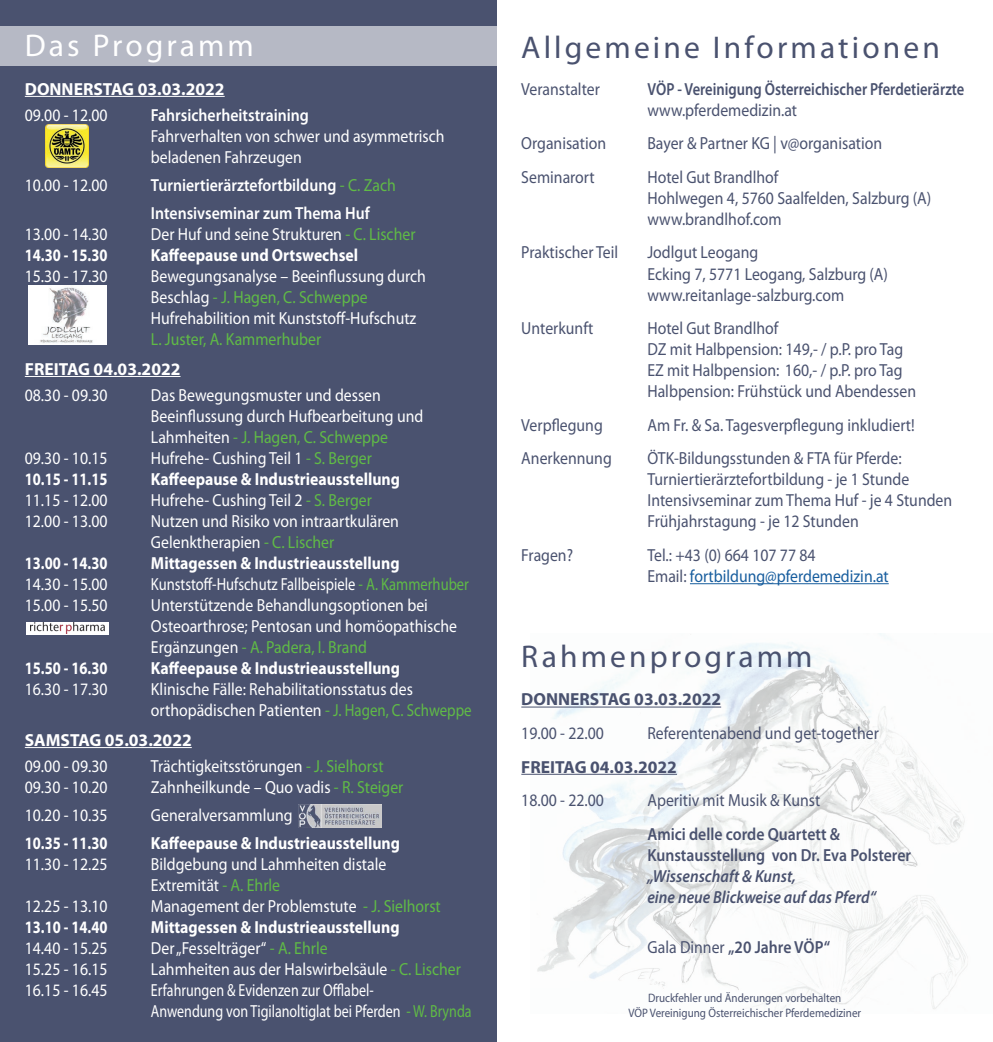
<style>
.page{position:relative;width:993px;height:1042px;background:#fff}
.page>*{position:absolute;margin:0;border:0;box-sizing:border-box;transform-origin:0 0}
.t1{font:31.5px "Myriad Pro";letter-spacing:.1em;color:#4a526f}
.t2{font:31.5px "Myriad Pro";letter-spacing:.1em;color:#fff}
.t3{font:17.5px/21px "Myriad Pro";color:#fff;scale:.9 1}
.t4{font:17.5px/21px "Myriad Pro";color:#4a526f;scale:.9 1}
.t5{font:700 17.5px "Myriad Pro";color:#fff;scale:.9 1}
.t6{font:600 17.5px/28px "Myriad Pro";color:#fff;scale:.9 1}
.t7{font:600 17.5px/21px "Myriad Pro";color:#4a526f;scale:.9 1}
.t8{font:17.5px/21px "Myriad Pro";color:#fff;scale:.8 1}
.t9{font:700 17.5px "Myriad Pro";color:#fff;scale:.83 1}
.t10{font:17.5px/21px "Myriad Pro";color:#175d9e;scale:.9 1}
.t11{font:700 17.5px "Myriad Pro";color:#fff}
.t12{font:italic 600 17.5px/21px "Myriad Pro";color:#4a526f;scale:.9 1}
.t13{font:17.5px "Myriad Pro";color:#fff;scale:.83 1}
.t14{font:600 17.5px "Myriad Pro";color:#4a526f;scale:.83 1}
.t15{font:700 17.5px "Myriad Pro";color:#4a526f}
.t16{font:17.5px "Myriad Pro";color:#60bb46;scale:.9 1}
.t17{font:12.25px/14.7px "Myriad Pro";color:#4a526f;text-align:center;scale:.9 1}
.s1{color:#4a526f}
.s2{font-weight:400;color:#60bb46}
.s3{color:#60bb46}
.s4{font-weight:400}
</style>
<div class="page">
<img style="left:530px;top:634px;width:438px;height:379px">
<div style="left:0;top:0;width:496px;height:1042px;background:#4a526f"></div>
<div style="left:0;top:26px;width:496px;height:39px;background:#b6b9c5"></div>
<hr style="left:689px;top:583px;width:199px;height:1px;background:#175d9e">
<hr style="left:521px;top:706px;width:200px;height:1px;background:#4a526f">
<hr style="left:521px;top:774px;width:155px;height:1px;background:#4a526f">
<hr style="left:25px;top:96px;width:199px;height:1px;background:#fff">
<hr style="left:25px;top:376px;width:155px;height:1px;background:#fff">
<hr style="left:25px;top:747px;width:167px;height:1px;background:#fff">
<div style="left:26px;top:622px;width:82px;height:12px;background:#fff"></div>
<img style="left:30px;top:622px;width:74px;height:12px">
<img style="left:298px;top:805px;width:83px;height:23px">
<img style="left:29px;top:286px;width:77px;height:58px">
<img style="left:46px;top:125px;width:43px;height:43px">
<h1 class="t2" style="left:25px;top:26px;width:230px">Das Programm</h1>
<h1 class="t1" style="left:521px;top:28px;width:420px">Allgemeine Informationen</h1>
<p class="t4" style="left:521px;top:78px;width:89px">Veranstalter</p>
<p class="t14" style="left:647px;top:78px;width:383px">VÖP - Vereinigung Österreichischer Pferdetierärzte</p>
<p class="t4" style="left:647px;top:99px;width:168px">www.pferdemedizin.at</p>
<p class="t4" style="left:521px;top:133px;width:96px">Organisation</p>
<p class="t4" style="left:647px;top:133px;width:262px">Bayer &amp; Partner KG | v@organisation</p>
<p class="t4" style="left:521px;top:166px;width:83px">Seminarort</p>
<p class="t4" style="left:647px;top:166px;width:317px">Hotel Gut Brandlhof<br>Hohlwegen 4, 5760 Saalfelden, Salzburg (A) www.brandlhof.com</p>
<p class="t4" style="left:521px;top:242px;width:109px">Praktischer Teil</p>
<p class="t4" style="left:647px;top:242px;width:268px">Jodlgut Leogang<br>Ecking 7, 5771 Leogang, Salzburg (A) www.reitanlage-salzburg.com</p>
<p class="t4" style="left:521px;top:317px;width:81px">Unterkunft</p>
<p class="t4" style="left:647px;top:317px;width:300px">Hotel Gut Brandlhof<br>DZ mit Halbpension: 149,- / p.P. pro Tag EZ mit Halbpension: 160,- / p.P. pro Tag Halbpension: Frühstück und Abendessen</p>
<p class="t4" style="left:521px;top:414px;width:92px">Verpflegung</p>
<p class="t4" style="left:647px;top:414px;width:298px">Am Fr. &amp; Sa. Tagesverpflegung inkludiert!</p>
<p class="t4" style="left:521px;top:448px;width:102px">Anerkennung</p>
<p class="t4" style="left:647px;top:448px;width:340px">ÖTK-Bildungsstunden &amp; FTA für Pferde:<br>Turniertierärztefortbildung - je 1 Stunde Intensivseminar zum Thema Huf - je 4 Stunden Frühjahrstagung - je 12 Stunden</p>
<p class="t4" style="left:521px;top:544px;width:59px">Fragen?</p>
<p class="t10" style="left:647px;top:544px;width:269px"><span class="s1">Tel.: +43 (0) 664 107 77 84<br>Email:</span> fortbildung@pferdemedizin.at</p>
<p class="t11" style="left:25px;top:77px;width:201px">DONNERSTAG 03.03.2022</p>
<p class="t3" style="left:25px;top:104px;width:93px">09.00 - 12.00</p>
<p class="t6" style="left:151px;top:101px;width:177px">Fahrsicherheitstraining</p>
<p class="t3" style="left:151px;top:125px;width:328px">Fahrverhalten von schwer und asymmetrisch beladenen Fahrzeugen</p>
<p class="t3" style="left:25px;top:174px;width:93px">10.00 - 12.00</p>
<p class="t6" style="left:151px;top:171px;width:273px">Turniertierärztefortbildung <span class="s2">- C. Zach<br></span>Intensivseminar zum Thema Huf</p>
<p class="t3" style="left:25px;top:223px;width:93px">13.00 - 14.30</p>
<p class="t3" style="left:151px;top:223px;width:295px">Der Huf und seine Strukturen <span class="s3">- C. Lischer</span></p>
<p class="t9" style="left:25px;top:244px;width:101px">14.30 - 15.30</p>
<p class="t5" style="left:151px;top:244px;width:232px">Kaffeepause und Ortswechsel</p>
<p class="t3" style="left:25px;top:265px;width:93px">15.30 - 17.30</p>
<p class="t3" style="left:151px;top:265px;width:307px">Bewegungsanalyse – Beeinflussung durch<br>Beschlag <span class="s3">- J. Hagen, C. Schweppe<br></span>Hufrehabilition mit Kunststoff-Hufschutz</p>
<p class="t16" style="left:151px;top:328px;width:191px">L. Juster, A. Kammerhuber</p>
<p class="t11" style="left:25px;top:357px;width:157px">FREITAG 04.03.2022</p>
<p class="t3" style="left:25px;top:384px;width:93px">08.30 - 09.30</p>
<p class="t3" style="left:151px;top:384px;width:304px">Das Bewegungsmuster und dessen<br>Beeinflussung durch Hufbearbeitung und<br>Lahmheiten <span class="s3">- J. Hagen, C. Schweppe</span></p>
<p class="t3" style="left:25px;top:447px;width:93px">09.30 - 10.15</p>
<p class="t3" style="left:151px;top:447px;width:247px">Hufrehe- Cushing Teil 1 <span class="s3">- S. Berger</span></p>
<p class="t9" style="left:25px;top:468px;width:101px">10.15 - 11.15</p>
<p class="t5" style="left:151px;top:468px;width:278px">Kaffeepause &amp; Industrieausstellung</p>
<p class="t3" style="left:25px;top:489px;width:93px">11.15 - 12.00</p>
<p class="t3" style="left:151px;top:489px;width:247px">Hufrehe- Cushing Teil 2 <span class="s3">- S. Berger</span></p>
<p class="t3" style="left:25px;top:510px;width:93px">12.00 - 13.00</p>
<p class="t3" style="left:151px;top:510px;width:277px">Nutzen und Risiko von intraartkulären<br>Gelenktherapien <span class="s3">- C. Lischer</span></p>
<p class="t9" style="left:25px;top:552px;width:101px">13.00 - 14.30</p>
<p class="t5" style="left:151px;top:552px;width:278px">Mittagessen &amp; Industrieausstellung</p>
<p class="t3" style="left:25px;top:573px;width:93px">14.30 - 15.00</p>
<p class="t13" style="left:151px;top:573px;width:384px">Kunststoff-Hufschutz Fallbeispiele <span class="s3">- A. Kammerhuber</span></p>
<p class="t3" style="left:25px;top:594px;width:93px">15.00 - 15.50</p>
<p class="t3" style="left:151px;top:594px;width:341px">Unterstützende Behandlungsoptionen bei<br>Osteoarthrose; Pentosan und homöopathische<br>Ergänzungen <span class="s3">- A. Padera, I. Brand</span></p>
<p class="t9" style="left:25px;top:657px;width:101px">15.50 - 16.30</p>
<p class="t5" style="left:151px;top:657px;width:278px">Kaffeepause &amp; Industrieausstellung</p>
<p class="t3" style="left:25px;top:678px;width:93px">16.30 - 17.30</p>
<p class="t3" style="left:151px;top:678px;width:358px">Klinische Fälle: Rehabilitationsstatus des orthopädischen Patienten <span class="s3">- J. Hagen, C. Schweppe</span></p>
<p class="t11" style="left:25px;top:728px;width:168px">SAMSTAG 05.03.2022</p>
<p class="t3" style="left:25px;top:755px;width:93px">09.00 - 09.30</p>
<p class="t3" style="left:151px;top:755px;width:260px">Trächtigkeitsstörungen <span class="s3">- J. Sielhorst</span></p>
<p class="t3" style="left:25px;top:776px;width:93px">09.30 - 10.20</p>
<p class="t3" style="left:151px;top:776px;width:282px">Zahnheilkunde – Quo vadis <span class="s3">- R. Steiger</span></p>
<p class="t3" style="left:25px;top:804px;width:93px">10.20 - 10.35</p>
<p class="t3" style="left:151px;top:804px;width:159px">Generalversammlung</p>
<p class="t9" style="left:25px;top:832px;width:101px">10.35 - 11.30</p>
<p class="t5" style="left:151px;top:832px;width:278px">Kaffeepause &amp; Industrieausstellung</p>
<p class="t3" style="left:25px;top:853px;width:93px">11.30 - 12.25</p>
<p class="t3" style="left:151px;top:853px;width:263px">Bildgebung und Lahmheiten distale<br>Extremität <span class="s3">- A. Ehrle</span></p>
<p class="t3" style="left:25px;top:895px;width:93px">12.25 - 13.10</p>
<p class="t3" style="left:151px;top:895px;width:323px">Management der Problemstute <span class="s3">- J. Sielhorst</span></p>
<p class="t9" style="left:25px;top:916px;width:101px">13.10 - 14.40</p>
<p class="t5" style="left:151px;top:916px;width:278px">Mittagessen &amp; Industrieausstellung</p>
<p class="t3" style="left:25px;top:937px;width:93px">14.40 - 15.25</p>
<p class="t3" style="left:151px;top:937px;width:198px">Der „Fesselträger“ <span class="s3">- A. Ehrle</span></p>
<p class="t3" style="left:25px;top:958px;width:93px">15.25 - 16.15</p>
<p class="t3" style="left:151px;top:958px;width:346px">Lahmheiten aus der Halswirbelsäule <span class="s3">- C. Lischer</span></p>
<p class="t3" style="left:25px;top:979px;width:93px">16.15 - 16.45</p>
<p class="t8" style="left:151px;top:979px;width:402px">Erfahrungen &amp; Evidenzen zur Offlabel-<br>Anwendung von Tigilanoltiglat bei Pferden <span class="s3">- W. Brynda</span></p>
<h1 class="t1" style="left:521px;top:636px;width:292px">Rahmenprogramm</h1>
<p class="t15" style="left:521px;top:688px;width:201px">DONNERSTAG 03.03.2022</p>
<p class="t4" style="left:521px;top:722px;width:93px">19.00 - 22.00</p>
<p class="t4" style="left:647px;top:722px;width:258px">Referentenabend und get-together</p>
<p class="t15" style="left:521px;top:755px;width:157px">FREITAG 04.03.2022</p>
<p class="t4" style="left:521px;top:789px;width:93px">18.00 - 22.00</p>
<p class="t4" style="left:647px;top:789px;width:193px">Aperitiv mit Musik &amp; Kunst</p>
<p class="t7" style="left:647px;top:823px;width:294px">Amici delle corde Quartett &amp;<br>Kunstausstellung von Dr. Eva Polsterer</p>
<p class="t12" style="left:647px;top:865px;width:255px">„Wissenschaft &amp; Kunst,<br>eine neue Blickweise auf das Pferd“</p>
<p class="t7" style="left:647px;top:936px;width:204px"><span class="s4">Gala Dinner</span> „20 Jahre VÖP“</p>
<p class="t17" style="left:628px;top:990px;width:260px">Druckfehler und Änderungen vorbehalten<br>VÖP Vereinigung Österreichischer Pferdemediziner</p>
</div>
